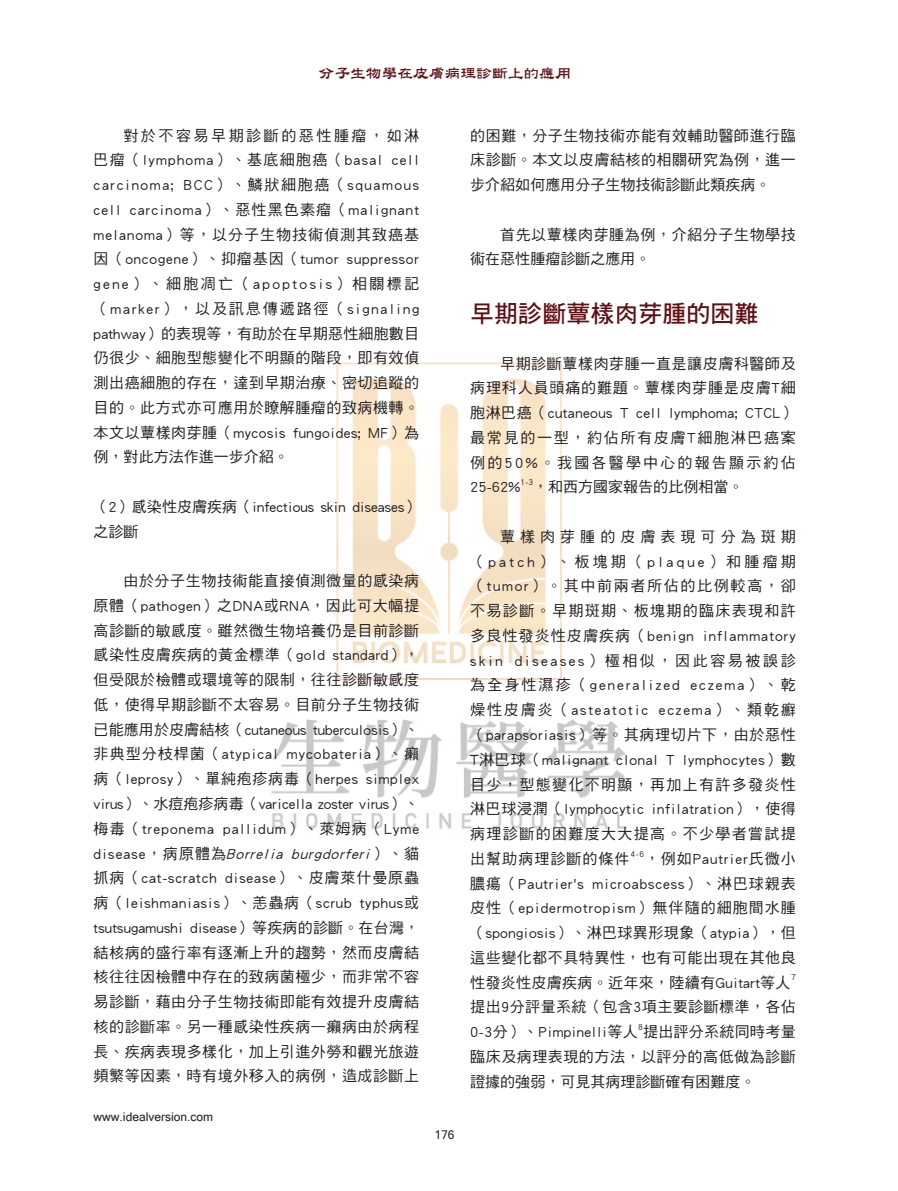
<style>
.page{position:relative;width:898px;height:1191px;background:#fff}
.page>*{position:absolute;margin:0;border:0;box-sizing:border-box;transform-origin:0 0}
.t1{font:24px "DF Hei Std W7";color:#610f13}
.t2{font:15.75px "DF Li Shu Std W7";color:#610f13}
.t3{font:15px/24.8px "DF Hei Std W5";letter-spacing:.035em;color:#231f20;text-align:justify}
.t4{font:15px/24.8px "DF Hei Std W5";color:#231f20}
.t5{font:12px "Microsoft Sans Serif";color:#231f20}
.t6{font:8.7px "DF Hei Std W5";color:#231f20}
.s1{font-style:italic}
</style>
<div class="page">
<img style="left:271px;top:362px;width:356px;height:467px">
<p class="t2" style="left:318px;top:65px;width:253px">分子生物學在皮膚病理診斷上的應用</p>
<p class="t3" style="left:94px;top:122px;width:327px;text-indent:30px">對於不容易早期診斷的惡性腫瘤，如淋巴瘤（lymphoma）、基底細胞癌（basal cell carcinoma; BCC）、鱗狀細胞癌（squamous cell carcinoma）、惡性黑色素瘤（malignant melanoma）等，以分子生物技術偵測其致癌基因（oncogene）、抑瘤基因（tumor suppressor gene）、細胞凋亡（apoptosis）相關標記（marker），以及訊息傳遞路徑（signaling pathway）的表現等，有助於在早期惡性細胞數目仍很少、細胞型態變化不明顯的階段，即有效偵測出癌細胞的存在，達到早期治療、密切追蹤的目的。此方式亦可應用於瞭解腫瘤的致病機轉。本文以蕈樣肉芽腫（mycosis fungoides; MF）為例，對此方法作進一步介紹。</p>
<p class="t4" style="left:94px;top:494px;width:327px">（2）感染性皮膚疾病（infectious skin diseases）之診斷</p>
<p class="t3" style="left:94px;top:568px;width:327px;text-indent:30px">由於分子生物技術能直接偵測微量的感染病原體（pathogen）之DNA或RNA，因此可大幅提高診斷的敏感度。雖然微生物培養仍是目前診斷感染性皮膚疾病的黃金標準（gold standard），但受限於檢體或環境等的限制，往往診斷敏感度低，使得早期診斷不太容易。目前分子生物技術已能應用於皮膚結核（cutaneous tuberculosis）、非典型分枝桿菌（atypical mycobateria）、癩病（leprosy）、單純疱疹病毒（herpes simplex virus）、水痘疱疹病毒（varicella zoster virus）、梅毒（treponema pallidum）、萊姆病（Lyme d i sease ，病原體為<span class="s1">Borrelia burgdorferi</span>）、貓抓病（cat-scratch disease）、皮膚萊什曼原蟲病（leishmaniasis）、恙蟲病（scrub typhus或tsutsugamushi disease）等疾病的診斷。在台灣，結核病的盛行率有逐漸上升的趨勢，然而皮膚結核往往因檢體中存在的致病菌極少，而非常不容易診斷，藉由分子生物技術即能有效提升皮膚結核的診斷率。另一種感染性疾病—癩病由於病程長、疾病表現多樣化，加上引進外勞和觀光旅遊頻繁等因素，時有境外移入的病例，造成診斷上</p>
<p class="t5" style="left:94px;top:1110px;width:121px">www.idealversion.com</p>
<p class="t3" style="left:470px;top:122px;width:327px">的困難，分子生物技術亦能有效輔助醫師進行臨床診斷。本文以皮膚結核的相關研究為例，進一步介紹如何應用分子生物技術診斷此類疾病。</p>
<p class="t3" style="left:470px;top:221px;width:327px;text-indent:30px">首先以蕈樣肉芽腫為例，介紹分子生物學技術在惡性腫瘤診斷之應用。</p>
<h1 class="t1" style="left:470px;top:300px;width:289px">早期診斷蕈樣肉芽腫的困難</h1>
<p class="t3" style="left:470px;top:350px;width:327px;text-indent:30px">早期診斷蕈樣肉芽腫一直是讓皮膚科醫師及病理科人員頭痛的難題。蕈樣肉芽腫是皮膚T細胞淋巴癌（cutaneous T cell lymphoma; CTCL）最常見的一型，約佔所有皮膚T細胞淋巴癌案例的50%。我國各醫學中心的報告顯示約佔25-62%</p>
<p class="t6" style="left:520px;top:477px;width:14px">1-3</p>
<p class="t4" style="left:533px;top:474px;width:211px">，和西方國家報告的比例相當。</p>
<p class="t3" style="left:470px;top:524px;width:327px;text-indent:30px">蕈樣肉芽腫的皮膚表現可分為斑期（patch）、板塊期（plaque）和腫瘤期（tumor）。其中前兩者所佔的比例較高，卻不易診斷。早期斑期、板塊期的臨床表現和許多良性發炎性皮膚疾病（benign inflammatory skin diseases）極相似，因此容易被誤診為全身性濕疹（generalized eczema）、乾燥性皮膚炎（asteatotic eczema）、類乾癬（parapsoriasis）等。其病理切片下，由於惡性T淋巴球（malignant clonal T lymphocytes）數目少，型態變化不明顯，再加上有許多發炎性淋巴球浸潤（lymphocytic infilatration），使得病理診斷的困難度大大提高。不少學者嘗試提出幫助病理診斷的條件</p>
<p class="t6" style="left:630px;top:848px;width:15px">4-6</p>
<p class="t3" style="left:470px;top:845px;width:327px;text-indent:174px">，例如Pautrier氏微小膿瘍（Pautrier's microabscess）、淋巴球親表皮性（epidermotropism）無伴隨的細胞間水腫（spongiosis）、淋巴球異形現象（atypia），但這些變化都不具特異性，也有可能出現在其他良性發炎性皮膚疾病。近年來，陸續有Guitart等人</p>
<p class="t6" style="left:790px;top:972px;width:6px">7</p>
<p class="t3" style="left:470px;top:994px;width:327px">提出9分評量系統（包含3項主要診斷標準，各佔<br>0-3分）、Pimpinelli等人提出評分系統同時考量</p>
<p class="t6" style="left:637px;top:1022px;width:6px">8</p>
<p class="t3" style="left:470px;top:1043px;width:327px">臨床及病理表現的方法，以評分的高低做為診斷證據的強弱，可見其病理診斷確有困難度。</p>
<p class="t5" style="left:434px;top:1127px;width:22px">176</p>
</div>
